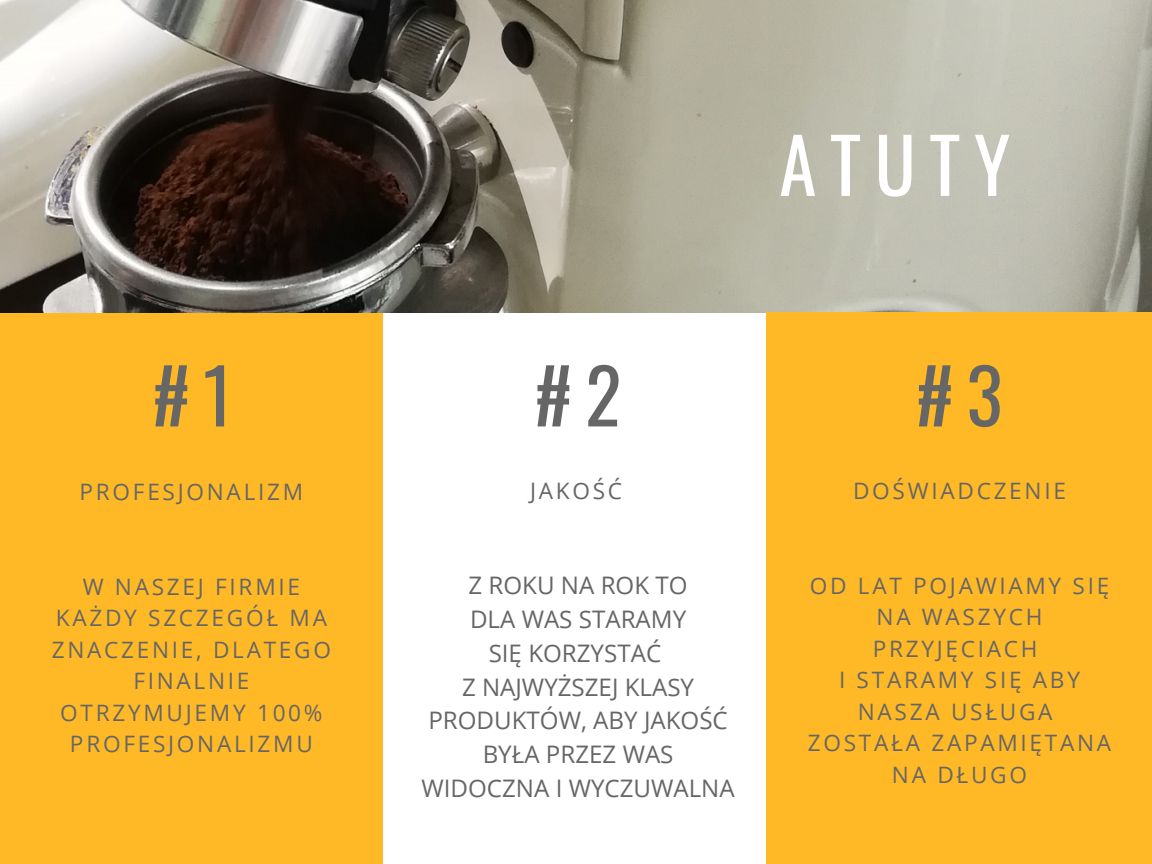
<style>
.page{position:relative;width:1152px;height:864px;background:#fff}
.page>*{position:absolute;margin:0;border:0;box-sizing:border-box;transform-origin:0 0}
.t1{font:75.45px "Oswald";color:#666}
.t2{font:75.45px "Oswald";letter-spacing:.18em;color:#fff}
.t3{font:24.15px/33.8px "Open Sans";color:#666;text-align:center}
.t4{font:22.65px/31.5px "Open Sans";letter-spacing:.12em;color:#666;text-align:center}
</style>
<div class="page">
<img style="left:0;top:0;width:1152px;height:313px">
<div style="left:0;top:313px;width:385px;height:551px;background:#ffb926"></div>
<div style="left:384px;top:313px;width:384px;height:551px;background:#fff"></div>
<div style="left:766px;top:312px;width:386px;height:552px;background:#ffb926"></div>
<h1 class="t1" style="left:153px;top:336px;width:82px">#1</h1>
<p class="t4" style="left:80px;top:476px;width:225px">PROFESJONALIZM</p>
<p class="t4" style="left:52px;top:570px;width:281px">W NASZEJ FIRMIE<br>KAŻDY SZCZEGÓŁ MA<br>ZNACZENIE, DLATEGO<br>FINALNIE<br>OTRZYMUJEMY 100%<br>PROFESJONALIZMU</p>
<h1 class="t2" style="left:779px;top:106px;width:233px">ATUTY</h1>
<h1 class="t1" style="left:535px;top:336px;width:88px">#2</h1>
<p class="t4" style="left:530px;top:475px;width:94px">JAKOŚĆ</p>
<p class="t3" style="left:421px;top:568px;width:315px">Z ROKU NA ROK TO<br>DLA WAS STARAMY<br>SIĘ KORZYSTAĆ<br>Z NAJWYŻSZEJ KLASY<br>PRODUKTÓW, ABY JAKOŚĆ<br>BYŁA PRZEZ WAS<br>WIDOCZNA I WYCZUWALNA</p>
<h1 class="t1" style="left:916px;top:336px;width:88px">#3</h1>
<p class="t4" style="left:853px;top:475px;width:214px">DOŚWIADCZENIE</p>
<p class="t4" style="left:808px;top:569px;width:305px">OD LAT POJAWIAMY SIĘ<br>NA WASZYCH<br>PRZYJĘCIACH<br>I STARAMY SIĘ ABY<br>NASZA USŁUGA<br>ZOSTAŁA ZAPAMIĘTANA<br>NA DŁUGO</p>
</div>
